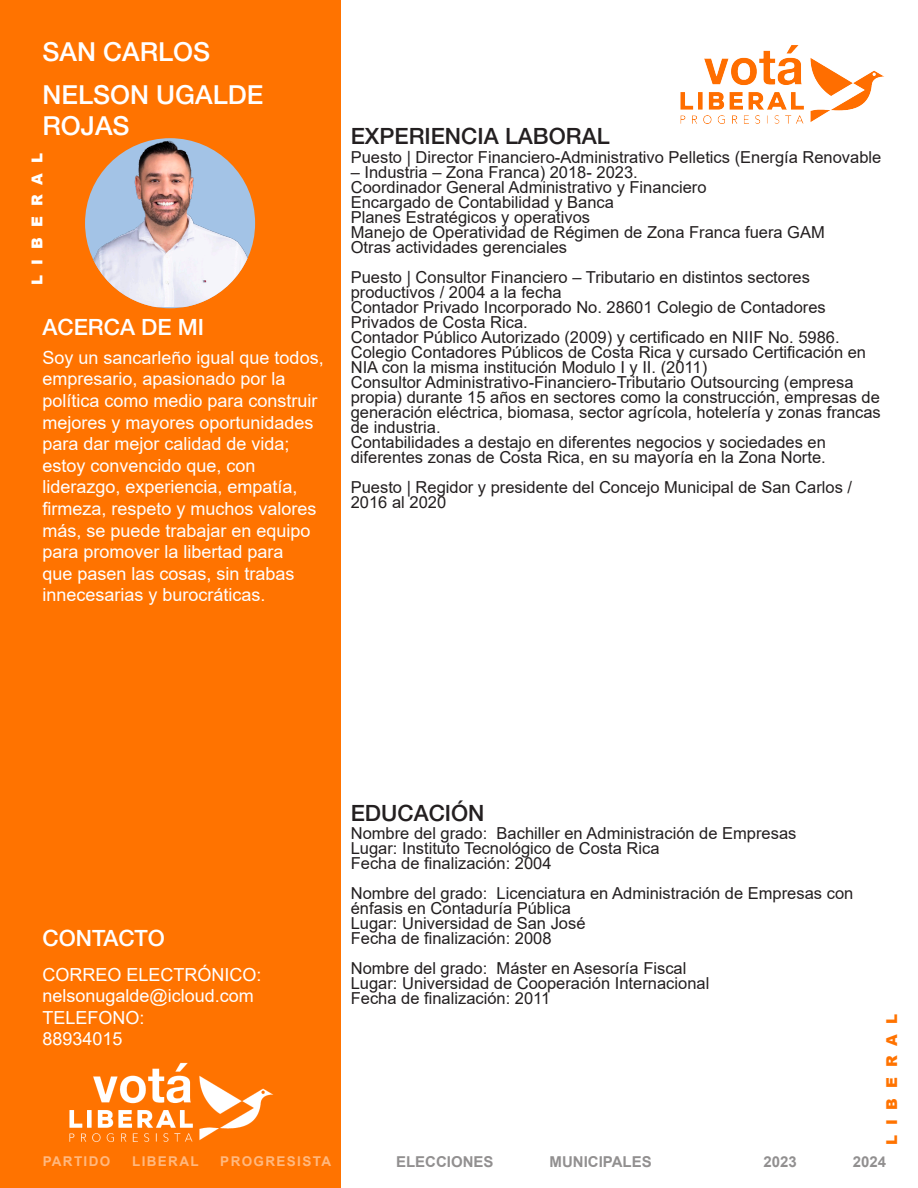
<style>
.page{position:relative;width:918px;height:1188px;background:#fff}
.page>*{position:absolute;margin:0;border:0;box-sizing:border-box;transform-origin:0 0}
.t1{font:500 26.25px/31.5px "Helvetica Neue LT Std";color:#fff}
.t2{font:500 22.5px "Helvetica Neue LT Std";color:#231f20}
.t3{font:500 22.5px "Helvetica Neue LT Std";color:#fff}
.t4{font:18px/21.6px "Arial";color:#fff}
.t5{font:16.5px/15px "Arial";color:#231f20}
.t6{font:700 15px "Arial";color:#231f20}
.t7{font:900 15px "Arial";color:#ff7300}
.t8{font:900 15px "Arial";color:#fff}
.t9{font:700 13.5px "Arial";letter-spacing:.1em;color:#fff}
</style>
<div class="page">
<div style="left:0;top:0;width:340px;height:1188px;background:#ff7300"></div>
<img style="left:680px;top:45px;width:204px;height:79px">
<img style="left:69px;top:1062px;width:205px;height:80px">
<img style="left:85px;top:138px;width:170px;height:169px">
<h1 class="t1" style="left:43px;top:36px;width:169px">SAN CARLOS</h1>
<h1 class="t1" style="left:43px;top:78px;width:222px">NELSON UGALDE<br>ROJAS</h1>
<p class="t8" style="left:26px;top:285px;width:133px;rotate:-90deg">L I B E R A L</p>
<h2 class="t3" style="left:43px;top:314px;width:163px">ACERCA DE MI</h2>
<p class="t4" style="left:43px;top:347px;width:283px">Soy un sancarleño igual que todos, empresario, apasionado por la política como medio para construir mejores y mayores oportunidades para dar mejor calidad de vida; estoy convencido que, con liderazgo, experiencia, empatía, firmeza, respeto y muchos valores más, se puede trabajar en equipo para promover la libertad para<br>que pasen las cosas, sin trabas innecesarias y burocráticas.</p>
<h2 class="t2" style="left:351px;top:122px;width:260px">EXPERIENCIA LABORAL</h2>
<p class="t5" style="left:351px;top:150px;width:532px">Puesto | Director Financiero-Administrativo Pelletics (Energía Renovable</p>
<p class="t5" style="left:351px;top:165px;width:476px">– Industria – Zona Franca) 2018- 2023.<br>Coordinador General Administrativo y Financiero<br>Encargado de Contabilidad y Banca<br>Planes Estratégicos y operativos<br>Manejo de Operatividad de Régimen de Zona Franca fuera GAM Otras actividades gerenciales</p>
<p class="t5" style="left:351px;top:270px;width:532px">Puesto | Consultor Financiero – Tributario en distintos sectores productivos / 2004 a la fecha<br>Contador Privado Incorporado No. 28601 Colegio de Contadores Privados de Costa Rica.<br>Contador Público Autorizado (2009) y certificado en NIIF No. 5986.<br>Colegio Contadores Públicos de Costa Rica y cursado Certificación en NIA con la misma institución Modulo I y II. (2011)<br>Consultor Administrativo-Financiero-Tributario Outsourcing (empresa propia) durante 15 años en sectores como la construcción, empresas de generación eléctrica, biomasa, sector agrícola, hotelería y zonas francas de industria.<br>Contabilidades a destajo en diferentes negocios y sociedades en diferentes zonas de Costa Rica, en su mayoría en la Zona Norte.</p>
<p class="t5" style="left:351px;top:480px;width:503px">Puesto | Regidor y presidente del Concejo Municipal de San Carlos /<br>2016 al 2020</p>
<h2 class="t3" style="left:43px;top:925px;width:124px">CONTACTO</h2>
<p class="t4" style="left:43px;top:963px;width:221px">CORREO ELECTRÓNICO: nelsonugalde@icloud.com<br>TELEFONO:<br>88934015</p>
<h2 class="t2" style="left:351px;top:799px;width:135px">EDUCACIÓN</h2>
<p class="t5" style="left:351px;top:826px;width:447px">Nombre del grado: Bachiller en Administración de Empresas<br>Lugar: Instituto Tecnológico de Costa Rica<br>Fecha de finalización: 2004</p>
<p class="t5" style="left:351px;top:886px;width:504px">Nombre del grado: Licenciatura en Administración de Empresas con énfasis en Contaduría Pública<br>Lugar: Universidad de San José<br>Fecha de finalización: 2008</p>
<p class="t5" style="left:351px;top:961px;width:360px">Nombre del grado: Máster en Asesoría Fiscal<br>Lugar: Universidad de Cooperación Internacional<br>Fecha de finalización: 2011</p>
<p class="t7" style="left:881px;top:1145px;width:133px;rotate:-90deg">L I B E R A L</p>
<p class="t9" style="left:43px;top:1152px;width:69px">PARTIDO</p>
<p class="t9" style="left:132px;top:1152px;width:68px">LIBERAL</p>
<p class="t9" style="left:220px;top:1152px;width:112px">PROGRESISTA</p>
<p class="t6" style="left:396px;top:1152px;width:99px">ELECCIONES</p>
<p class="t6" style="left:550px;top:1152px;width:104px">MUNICIPALES</p>
<p class="t6" style="left:764px;top:1152px;width:35px">2023</p>
<p class="t6" style="left:853px;top:1152px;width:35px">2024</p>
</div>
